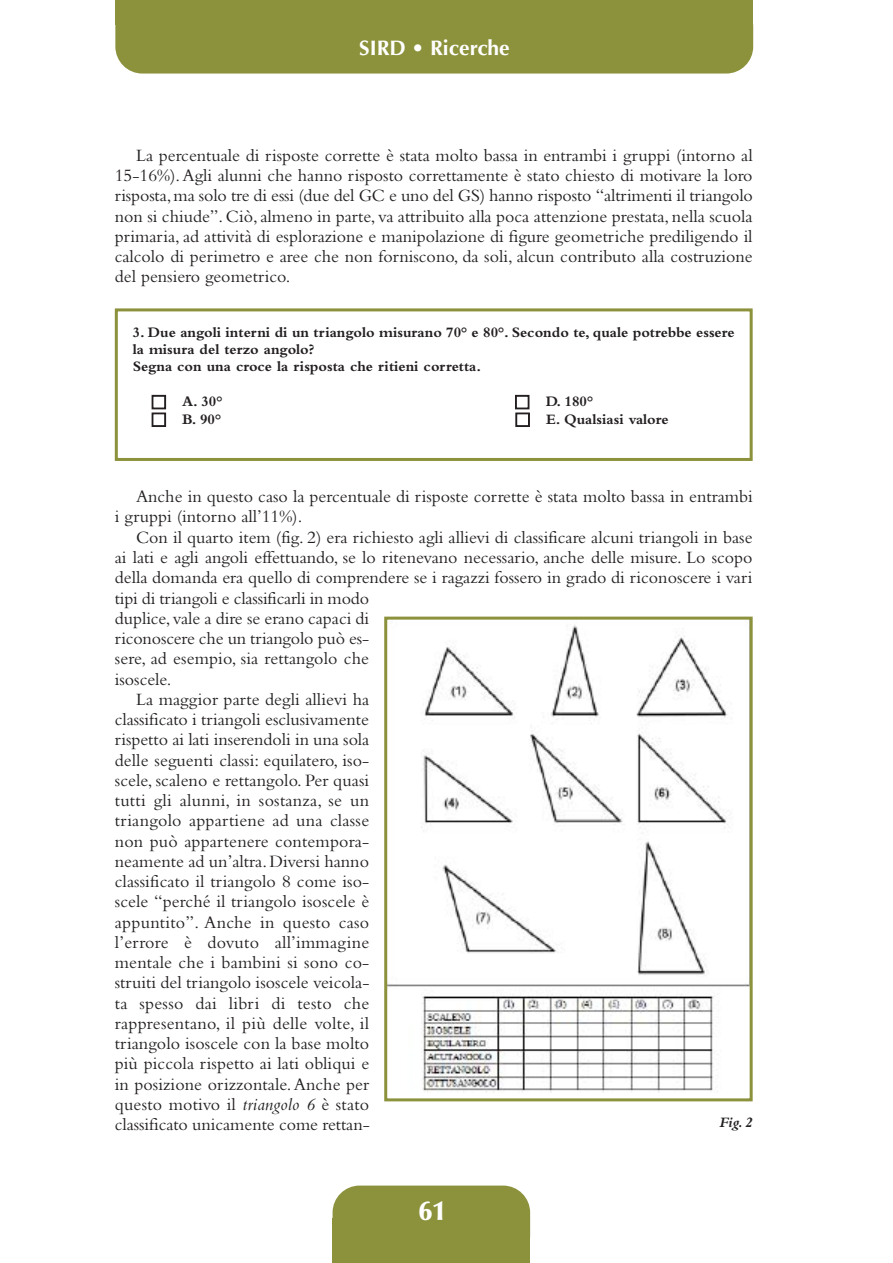
<style>
.page{position:relative;width:893px;height:1263px;background:#fff}
.page>*{position:absolute;margin:0;border:0;box-sizing:border-box;transform-origin:0 0}
.t1{font:900 27px "Optima";color:#fff}
.t2{font:700 21px "Optima";color:#fff}
.t3{font:18px/20.2px "Bembo";color:#231f20;text-align:justify}
.t4{font:700 15px/17.2px "Bembo";color:#231f20}
.t5{font:italic 700 15px "Bembo";color:#231f20}
.s1{font-style:italic}
</style>
<div class="page">
<div style="left:333px;top:1185px;width:197px;height:78px;background:#8c923c;border-radius:27px"></div>
<div style="left:333px;top:1218px;width:197px;height:45px;background:#8c923c"></div>
<div style="left:115px;top:0;width:638px;height:74px;background:#8c923c;border-radius:27px"></div>
<div style="left:115px;top:0;width:638px;height:24px;background:#8c923c"></div>
<img style="left:388px;top:624px;width:361px;height:468px">
<div style="left:384px;top:617px;width:369px;height:484px;border:3px solid #8c923c"></div>
<div style="left:115px;top:308px;width:638px;height:153px;border:3px solid #8c923c"></div>
<p class="t2" style="left:359px;top:39px;width:152px">SIRD • Ricerche</p>
<p class="t3" style="left:115px;top:147px;width:640px;text-indent:21px">La percentuale di risposte corrette è stata molto bassa in entrambi i gruppi (intorno al 15-16%). Agli alunni che hanno risposto correttamente è stato chiesto di motivare la loro risposta, ma solo tre di essi (due del GC e uno del GS) hanno risposto “altrimenti il triangolo non si chiude”. Ciò, almeno in parte, va attribuito alla poca attenzione prestata, nella scuola primaria, ad attività di esplorazione e manipolazione di figure geometriche prediligendo il calcolo di perimetro e aree che non forniscono, da soli, alcun contributo alla costruzione del pensiero geometrico.</p>
<p class="t4" style="left:133px;top:325px;width:603px">3. Due angoli interni di un triangolo misurano 70° e 80°. Secondo te, quale potrebbe essere la misura del terzo angolo?<br>Segna con una croce la risposta che ritieni corretta.</p>
<p class="t4" style="left:182px;top:394px;width:42px">A. 30°</p>
<p class="t4" style="left:546px;top:394px;width:49px">D. 180°</p>
<p class="t4" style="left:182px;top:412px;width:40px">B. 90°</p>
<p class="t4" style="left:546px;top:412px;width:124px">E. Qualsiasi valore</p>
<p class="t3" style="left:136px;top:488px;width:618px">Anche in questo caso la percentuale di risposte corrette è stata molto bassa in entrambi</p>
<p class="t3" style="left:115px;top:508px;width:189px">i gruppi (intorno all’11%).</p>
<p class="t3" style="left:136px;top:529px;width:618px">Con il quarto item (fig. 2) era richiesto agli allievi di classificare alcuni triangoli in base</p>
<p class="t3" style="left:115px;top:549px;width:639px">ai lati e agli angoli effettuando, se lo ritenevano necessario, anche delle misure. Lo scopo</p>
<p class="t3" style="left:115px;top:569px;width:639px">della domanda era quello di comprendere se i ragazzi fossero in grado di riconoscere i vari</p>
<p class="t3" style="left:115px;top:589px;width:256px">tipi di triangoli e classificarli in modo</p>
<p class="t3" style="left:115px;top:610px;width:256px">duplice, vale a dire se erano capaci di</p>
<p class="t3" style="left:115px;top:630px;width:256px">riconoscere che un triangolo può es-</p>
<p class="t3" style="left:115px;top:650px;width:256px">sere, ad esempio, sia rettangolo che</p>
<p class="t3" style="left:115px;top:670px;width:58px">isoscele.</p>
<p class="t3" style="left:136px;top:691px;width:235px">La maggior parte degli allievi ha</p>
<p class="t3" style="left:115px;top:711px;width:256px">classificato i triangoli esclusivamente</p>
<p class="t3" style="left:115px;top:731px;width:256px">rispetto ai lati inserendoli in una sola</p>
<p class="t3" style="left:115px;top:751px;width:256px">delle seguenti classi: equilatero, iso-</p>
<p class="t3" style="left:115px;top:772px;width:256px">scele, scaleno e rettangolo. Per quasi</p>
<p class="t3" style="left:115px;top:792px;width:256px">tutti gli alunni, in sostanza, se un</p>
<p class="t3" style="left:115px;top:812px;width:256px">triangolo appartiene ad una classe</p>
<p class="t3" style="left:115px;top:832px;width:256px">non può appartenere contempora-</p>
<p class="t3" style="left:115px;top:853px;width:256px">neamente ad un’altra. Diversi hanno</p>
<p class="t3" style="left:115px;top:873px;width:256px">classificato il triangolo 8 come iso-</p>
<p class="t3" style="left:115px;top:893px;width:256px">scele “perché il triangolo isoscele è</p>
<p class="t3" style="left:115px;top:913px;width:256px">appuntito”. Anche in questo caso</p>
<p class="t3" style="left:115px;top:934px;width:256px">l’errore è dovuto all’immagine</p>
<p class="t3" style="left:115px;top:954px;width:256px">mentale che i bambini si sono co-</p>
<p class="t3" style="left:115px;top:974px;width:256px">struiti del triangolo isoscele veicola-</p>
<p class="t3" style="left:115px;top:994px;width:256px">ta spesso dai libri di testo che</p>
<p class="t3" style="left:115px;top:1015px;width:256px">rappresentano, il più delle volte, il</p>
<p class="t3" style="left:115px;top:1035px;width:256px">triangolo isoscele con la base molto</p>
<p class="t3" style="left:115px;top:1055px;width:256px">più piccola rispetto ai lati obliqui e</p>
<p class="t3" style="left:115px;top:1075px;width:256px">in posizione orizzontale. Anche per</p>
<p class="t3" style="left:115px;top:1096px;width:256px">questo motivo il <span class="s1">triangolo 6</span> è stato</p>
<p class="t3" style="left:115px;top:1116px;width:257px">classificato unicamente come rettan-</p>
<p class="t5" style="left:719px;top:1116px;width:35px">Fig. 2</p>
<p class="t1" style="left:419px;top:1200px;width:28px">61</p>
</div>
